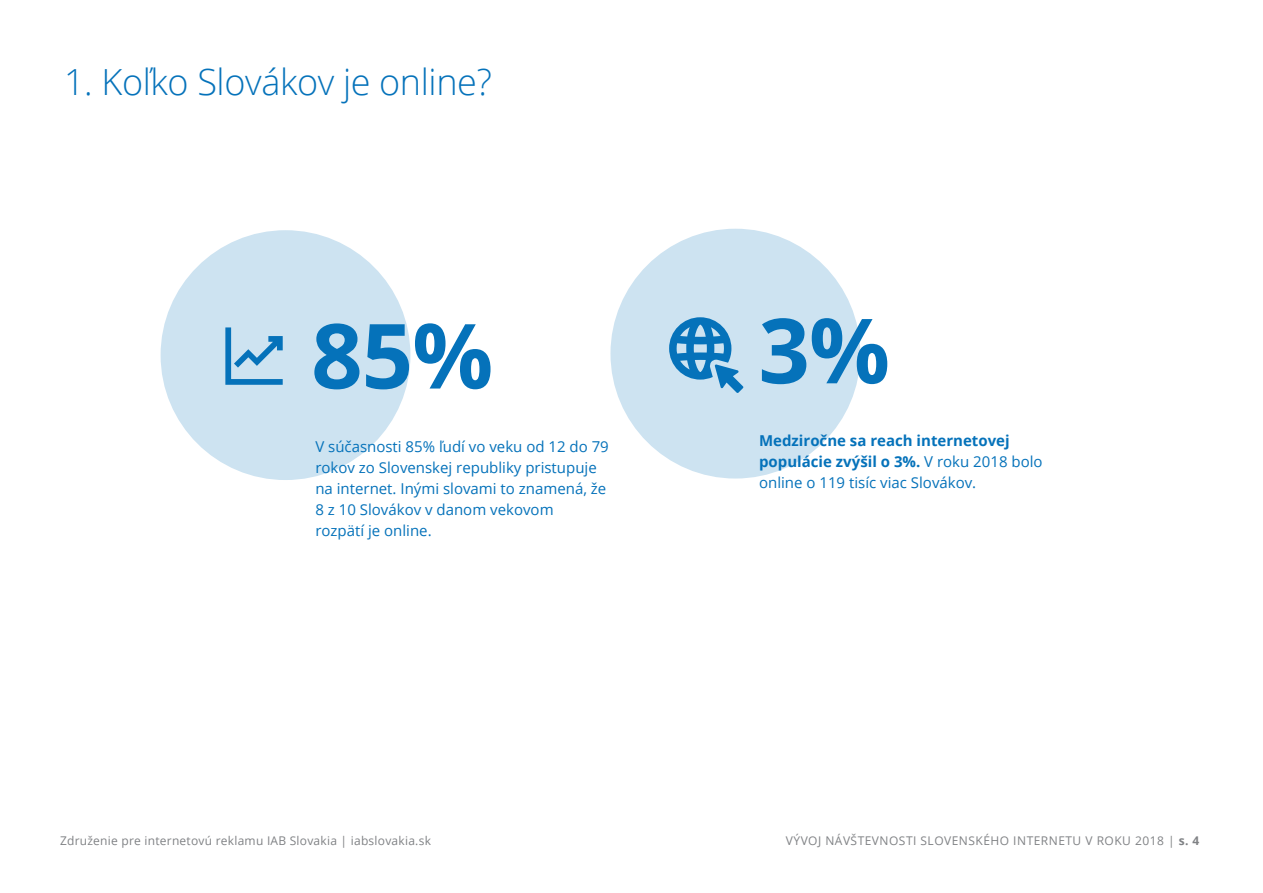
<style>
.page{position:relative;width:1263px;height:893px;background:#fff}
.page>*{position:absolute;margin:0;border:0;box-sizing:border-box;transform-origin:0 0}
.t1{font:700 90px "Open Sans";color:#0572ba}
.t2{font:300 36px "Open Sans";letter-spacing:-.01em;color:#0572ba}
.t3{font:15px/21px "Open Sans";color:#0572ba}
.t4{font:700 15px/21px "Open Sans";color:#0572ba}
.t5{font:12px "Open Sans";letter-spacing:.02em;color:#808285}
.t6{font:12px "Open Sans";letter-spacing:.04em;color:#808285}
.s1{font-weight:400}
.s2{font-weight:700}
</style>
<div class="page">
<div style="left:161px;top:230px;width:249px;height:250px;background:#cde3f1;border-radius:50%"></div>
<div style="left:610px;top:229px;width:250px;height:250px;background:#cde3f1;border-radius:50%"></div>
<svg style="left:225px;top:327px;width:58px;height:58px"></svg>
<svg style="left:669px;top:317px;width:74px;height:76px"></svg>
<h2 class="t2" style="left:64px;top:57px;width:429px">1. Koľko Slovákov je online?</h2>
<h1 class="t1" style="left:311px;top:292px;width:184px">85%</h1>
<h1 class="t1" style="left:758px;top:287px;width:133px">3%</h1>
<p class="t3" style="left:315px;top:435px;width:295px">V súčasnosti 85% ľudí vo veku od 12 do 79 rokov zo Slovenskej republiky pristupuje na internet. Inými slovami to znamená, že 8 z 10 Slovákov v danom vekovom<br>rozpätí je online.</p>
<p class="t4" style="left:759px;top:430px;width:285px">Medziročne sa reach internetovej populácie zvýšil o 3%. <span class="s1">V roku 2018 bolo online o 119 tisíc viac Slovákov.</span></p>
<p class="t5" style="left:60px;top:833px;width:372px">Združenie pre internetovú reklamu IAB Slovakia | iabslovakia.sk</p>
<p class="t6" style="left:786px;top:833px;width:415px">VÝVOJ NÁVŠTEVNOSTI SLOVENSKÉHO INTERNETU V ROKU 2018 | <span class="s2">s. 4</span></p>
</div>
